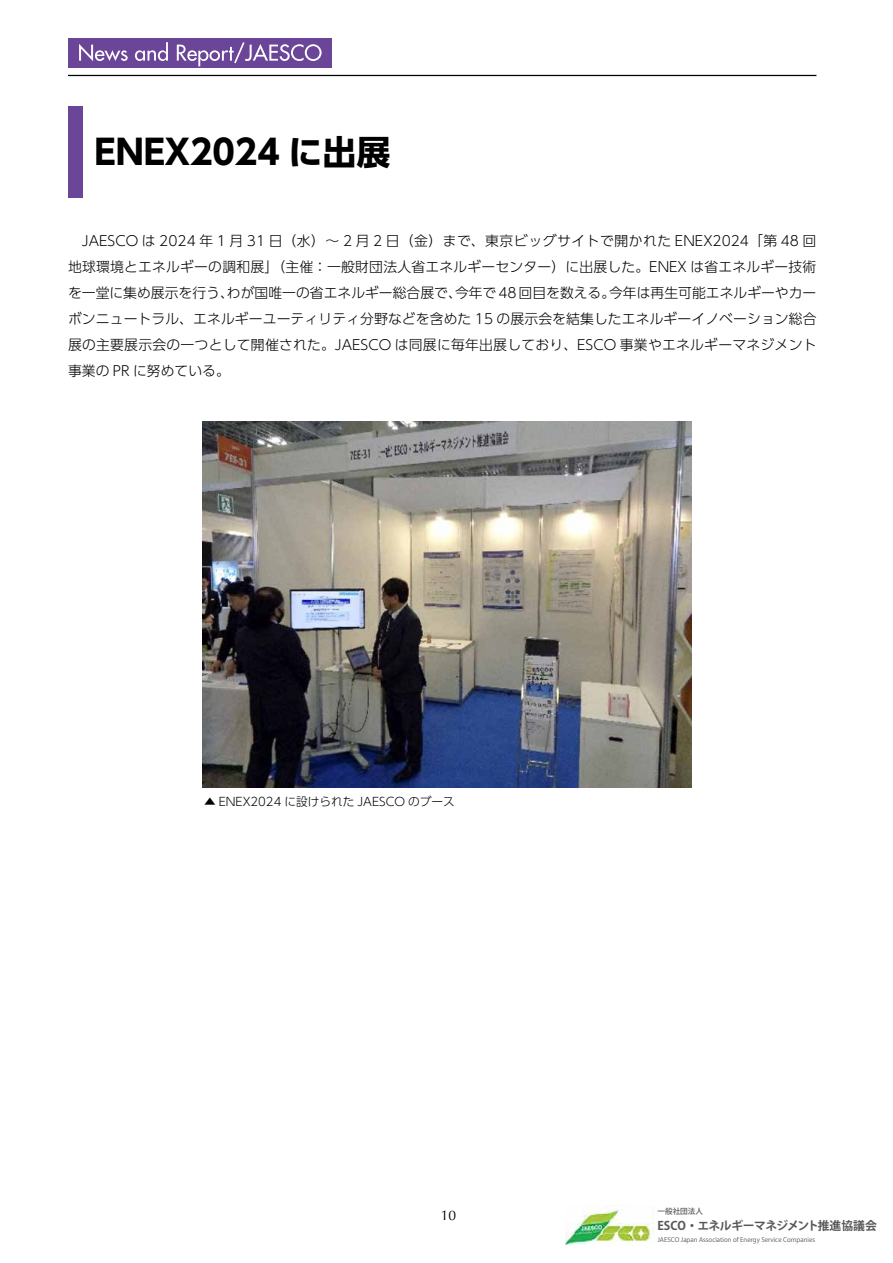
<style>
.page{position:relative;width:893px;height:1263px;background:#fff}
.page>*{position:absolute;margin:0;border:0;box-sizing:border-box;transform-origin:0 0}
.t1{font:700 34.05px "UD Shin Go Pr 6 N";color:#000}
.t2{font:300 13.8px/26.1px "UD Shin Go Pr 6 N";letter-spacing:.02em;color:#000;text-align:justify}
.t3{font:13.8px "Optima";color:#000}
.t4{font:700 11.85px "Koz Go Pr 6 N";letter-spacing:-.04em;color:#595757}
.t5{font:300 11.7px "UD Shin Go Pr 6 N";color:#000}
.t6{font:500 7.65px "Koz Go Pr 6 N";color:#595757}
.t7{font:6.3px "Koz Go Pr 6 N";color:#595757}
</style>
<div class="page">
<div style="left:68px;top:38px;width:264px;height:30px;background:#6b4598"></div>
<img style="left:565px;top:1206px;width:87px;height:38px">
<hr style="left:68px;top:75px;width:748px;height:1px;background:#000">
<svg style="left:79px;top:42px;width:243px;height:24px"></svg>
<img style="left:203px;top:422px;width:489px;height:366px">
<div style="left:68px;top:106px;width:14px;height:92px;background:#6b4598"></div>
<h1 class="t1" style="left:95px;top:124px;width:297px">ENEX2024 に出展</h1>
<p class="t2" style="left:68px;top:227px;width:750px">　JAESCO は 2024 年 1 月 31 日（水）～ 2 月 2 日（金）まで、東京ビッグサイトで開かれた ENEX2024「第 48 回地球環境とエネルギーの調和展」（主催：一般財団法人省エネルギーセンター）に出展した。ENEX は省エネルギー技術を一堂に集め展示を行う、わが国唯一の省エネルギー総合展で、今年で48回目を数える。今年は再生可能エネルギーやカーボンニュートラル、エネルギーユーティリティ分野などを含めた 15 の展示会を結集したエネルギーイノベーション総合展の主要展示会の一つとして開催された。JAESCO は同展に毎年出展しており、ESCO 事業やエネルギーマネジメント事業の PR に努めている。</p>
<p class="t5" style="left:204px;top:791px;width:252px">▲ ENEX2024 に設けられた JAESCO のブース</p>
<p class="t3" style="left:441px;top:1207px;width:17px">10</p>
<p class="t6" style="left:657px;top:1206px;width:47px">一般社団法人</p>
<p class="t7" style="left:657px;top:1236px;width:159px">JAESCO Japan Association of Energy Service Companies</p>
<p class="t4" style="left:657px;top:1219px;width:221px">ESCO・エネルギーマネジメント推進協議会</p>
</div>
